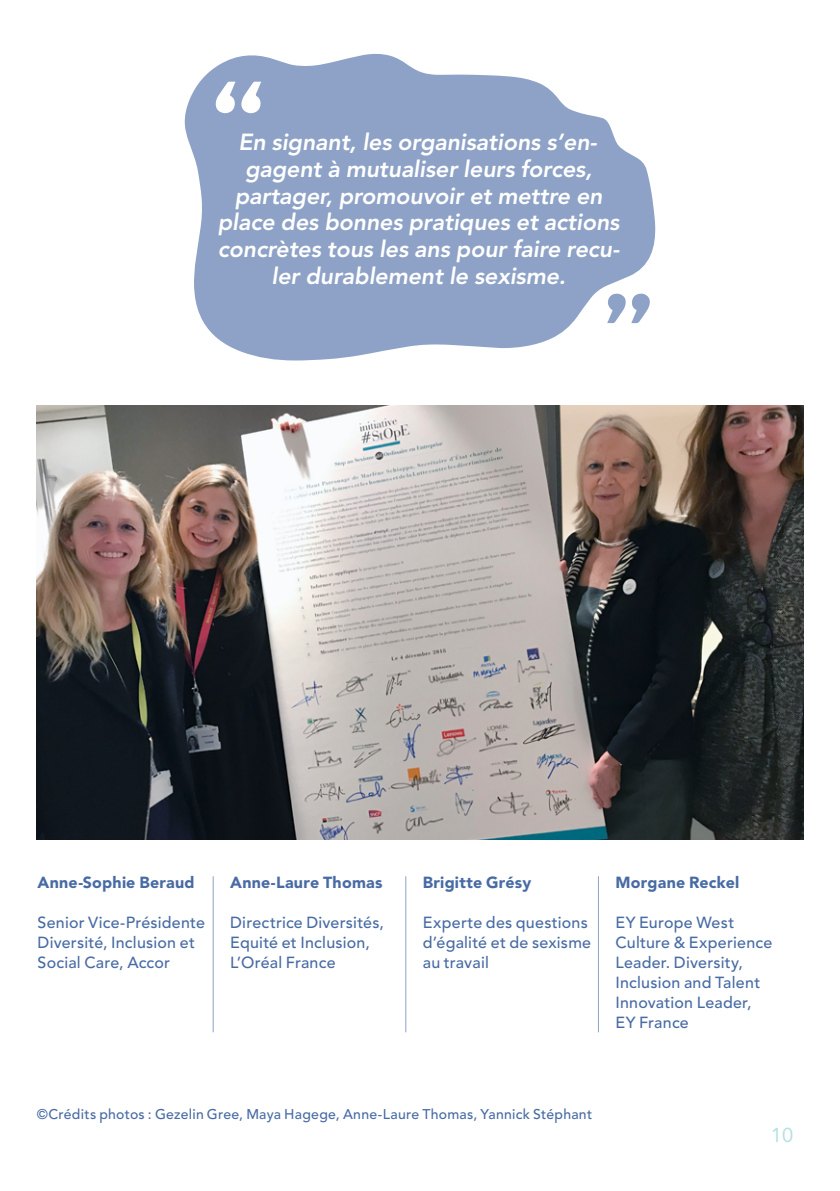
<style>
.page{position:relative;width:840px;height:1191px;background:#fff}
.page>*{position:absolute;margin:0;border:0;box-sizing:border-box;transform-origin:0 0}
.t1{font:italic 800 23.2px/26.6px "Avenir LT Std";letter-spacing:-.005em;color:#fff;text-align:center}
.t2{font:20px "Avenir LT Std";color:#b6e1e1}
.t3{font:500 16px/20px "Avenir LT Std";letter-spacing:.015em;color:#486ba4}
.t4{font:900 16px "Avenir LT Std";letter-spacing:.015em;color:#486ba4}
.t5{font:500 14px "Avenir LT Std";letter-spacing:.02em;color:#486ba4}
</style>
<div class="page">
<img style="left:37px;top:405px;width:765px;height:434px">
<hr style="left:212px;top:876px;width:1px;height:156px;background:#8da2c6">
<hr style="left:405px;top:876px;width:1px;height:156px;background:#8da2c6">
<hr style="left:597px;top:876px;width:1px;height:156px;background:#8da2c6">
<svg style="left:184px;top:53px;width:471px;height:307px;fill:#8da2c6"></svg>
<svg style="left:215px;top:82px;width:47px;height:32px"></svg>
<svg style="left:631px;top:293px;width:18px;height:30px"></svg>
<svg style="left:606px;top:292px;width:19px;height:31px"></svg>
<h1 class="t1" style="left:218px;top:129px;width:403px">En signant, les organisations s’en&shy;gagent à mutualiser leurs forces, partager, promouvoir et mettre en place des bonnes pratiques et actions concrètes tous les ans pour faire recu&shy;ler durablement le sexisme.</h1>
<p class="t4" style="left:38px;top:873px;width:158px">Anne-Sophie Beraud</p>
<p class="t3" style="left:38px;top:913px;width:169px">Senior Vice-Présidente<br>Diversité, Inclusion et<br>Social Care, Accor</p>
<p class="t4" style="left:230px;top:873px;width:154px">Anne-Laure Thomas</p>
<p class="t3" style="left:230px;top:913px;width:155px">Directrice Diversités,<br>Equité et Inclusion,<br>L’Oréal France</p>
<p class="t4" style="left:422px;top:873px;width:110px">Brigitte Grésy</p>
<p class="t3" style="left:422px;top:913px;width:170px">Experte des questions d’égalité et de sexisme au travail</p>
<p class="t4" style="left:615px;top:873px;width:125px">Morgane Reckel</p>
<p class="t3" style="left:615px;top:913px;width:158px">EY Europe West<br>Culture &amp; Experience<br>Leader. Diversity,<br>Inclusion and Talent<br>Innovation Leader,<br>EY France</p>
<p class="t5" style="left:37px;top:1106px;width:556px">©Crédits photos : Gezelin Gree, Maya Hagege, Anne-Laure Thomas, Yannick Stéphant</p>
<p class="t2" style="left:770px;top:1123px;width:24px">10</p>
</div>
